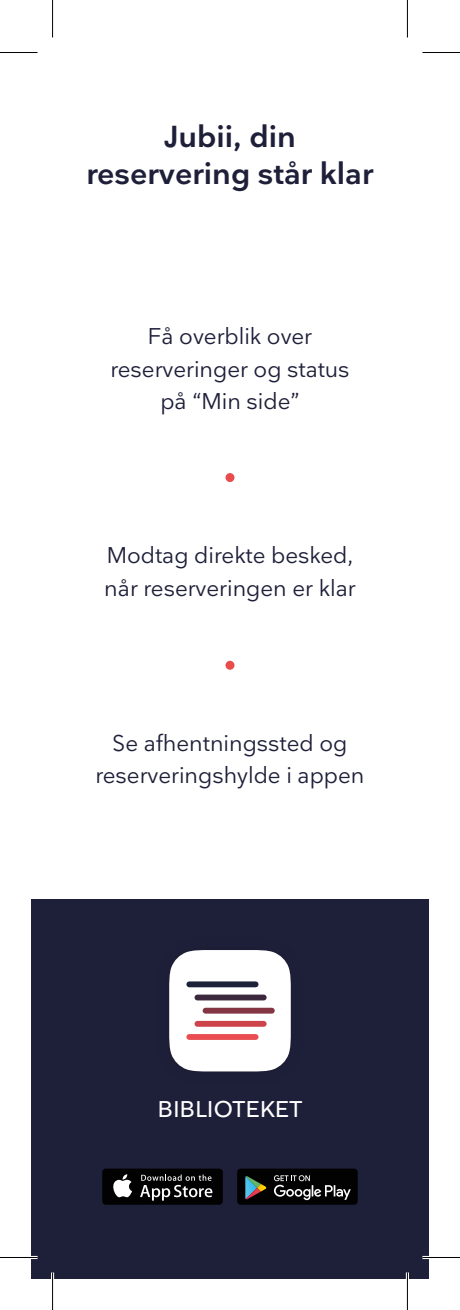
<style>
.page{position:relative;width:460px;height:1310px;background:#fff}
.page>*{position:absolute;margin:0;border:0;box-sizing:border-box;transform-origin:0 0}
.t1{font:600 30px "Nationale";color:#1e1f39}
.t2{font:22.5px/32.5px "Nationale";color:#1e1f39}
.t3{font:500 22.5px "Nationale";letter-spacing:.015em;color:#fff}
</style>
<div class="page">
<div style="left:225px;top:473px;width:9px;height:9px;background:#e94c4d;border-radius:50%"></div>
<div style="left:225px;top:661px;width:9px;height:9px;background:#e94c4d;border-radius:50%"></div>
<div style="left:31px;top:899px;width:397px;height:379px;background:#1e1f39"></div>
<div style="left:169px;top:950px;width:121px;height:121px;background:#fff"></div>
<div style="left:186px;top:1034px;width:72px;height:6px;background:#ea4e51;border-radius:3px"></div>
<div style="left:194px;top:1021px;width:72px;height:6px;background:#cc444a;border-radius:3px"></div>
<div style="left:202px;top:1008px;width:72px;height:5px;background:#833644;border-radius:3px"></div>
<div style="left:194px;top:994px;width:72px;height:6px;background:#3c283d;border-radius:3px"></div>
<div style="left:186px;top:981px;width:72px;height:6px;background:#1e2239;border-radius:3px"></div>
<div style="left:102px;top:1168px;width:121px;height:36px;background:#020203;border-radius:4px"></div>
<svg style="left:113px;top:1174px;width:19px;height:23px"></svg>
<svg style="left:140px;top:1174px;width:72px;height:26px"></svg>
<div style="left:237px;top:1168px;width:120px;height:36px;background:#020203;border-radius:4px"></div>
<svg style="left:274px;top:1175px;width:76px;height:25px"></svg>
<svg style="left:245px;top:1176px;width:21px;height:23px"></svg>
<hr style="left:0;top:1256px;width:38px;height:3px;background:#fff">
<hr style="left:422px;top:1256px;width:37px;height:3px;background:#fff">
<hr style="left:51px;top:1272px;width:3px;height:38px;background:#fff">
<hr style="left:405px;top:1272px;width:3px;height:38px;background:#fff">
<hr style="left:0;top:52px;width:38px;height:1px;background:#000">
<hr style="left:422px;top:52px;width:37px;height:1px;background:#000">
<hr style="left:0;top:1257px;width:38px;height:1px;background:#000">
<hr style="left:422px;top:1257px;width:37px;height:1px;background:#000">
<hr style="left:52px;top:0;width:1px;height:38px;background:#000">
<hr style="left:52px;top:1272px;width:1px;height:38px;background:#000">
<hr style="left:406px;top:0;width:1px;height:38px;background:#000">
<hr style="left:406px;top:1272px;width:1px;height:38px;background:#000">
<p class="t1" style="left:164px;top:117px;width:133px">Jubii, din</p>
<p class="t1" style="left:86px;top:155px;width:288px">reservering står klar</p>
<p class="t2" style="left:148px;top:320px;width:166px">Få overblik over</p>
<p class="t2" style="left:110px;top:352px;width:240px">reserveringer og status</p>
<p class="t2" style="left:160px;top:385px;width:141px">på “Min side”</p>
<p class="t2" style="left:104px;top:538px;width:253px">Modtag direkte besked, når reserveringen er klar</p>
<p class="t2" style="left:112px;top:726px;width:236px">Se afhentningssted og</p>
<p class="t2" style="left:95px;top:759px;width:270px">reserveringshylde i appen</p>
<p class="t3" style="left:158px;top:1095px;width:146px">BIBLIOTEKET</p>
</div>
